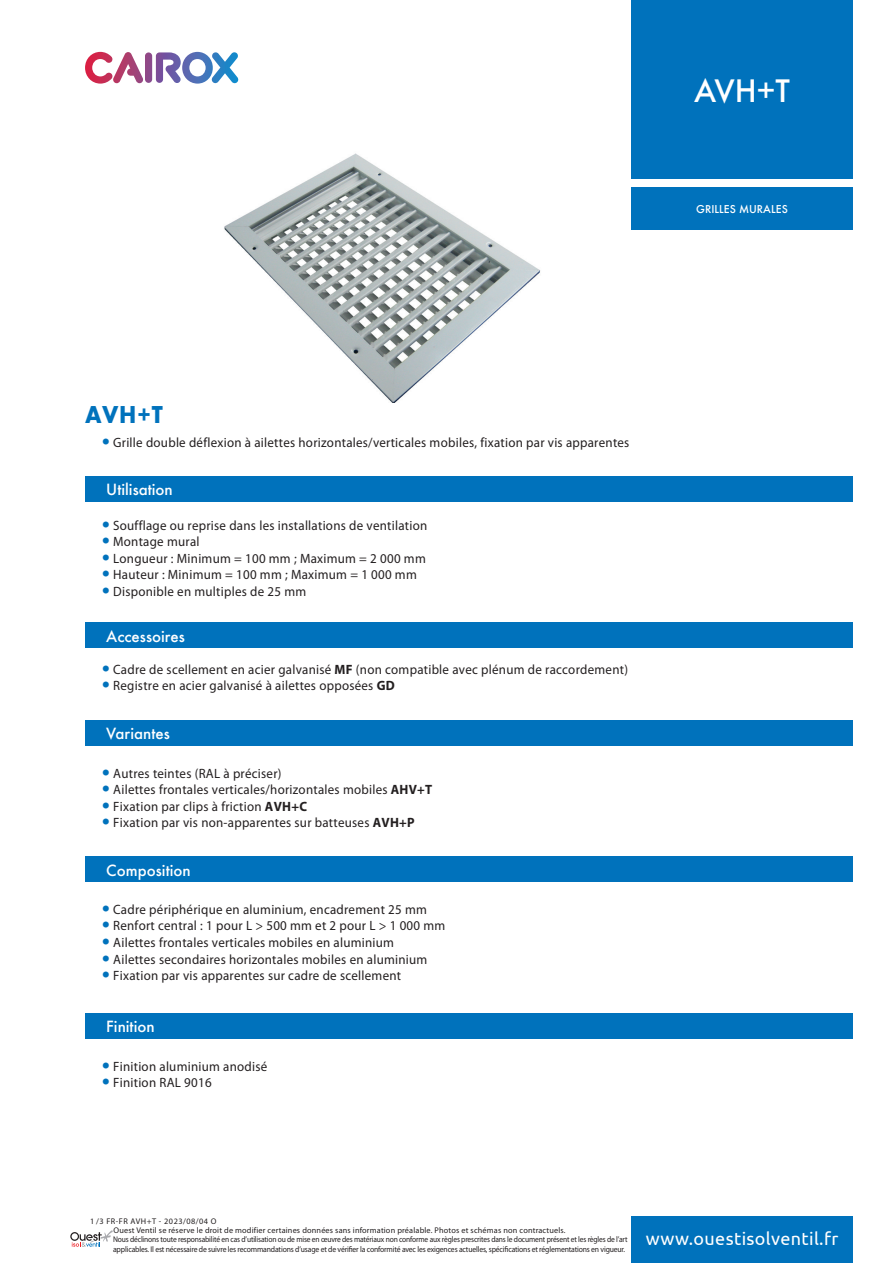
<style>
.page{position:relative;width:893px;height:1263px;background:#fff}
.page>*{position:absolute;margin:0;border:0;box-sizing:border-box;transform-origin:0 0}
.t1{font:500 30px "Futura";color:#fff}
.t2{font:700 22.5px "Futura";color:#0072bc;scale:.92 1}
.t3{font:500 15px "Futura";color:#fff}
.t4{font:13.5px "Myriad Pro";letter-spacing:.02em;color:#231f20;scale:.96 1}
.t5{font:500 10.5px "Futura";color:#fff}
.t6{font:8.25px/9.9px "Myriad Pro";letter-spacing:-.02em;color:#231f20;scale:.91 1}
.t7{font:8.25px "Myriad Pro";letter-spacing:.02em;color:#231f20}
.t8{font:8.25px "Myriad Pro";letter-spacing:.06em;color:#231f20}
.s1{font-weight:900;font-size:21px;color:#0072bc}
.s2{font-weight:700}
.s3{font-family:"Ubuntu";font-size:18px;color:#fff}
</style>
<div class="page">
<div style="left:631px;top:1216px;width:222px;height:47px;background:#0072bc"></div>
<div style="left:631px;top:0;width:222px;height:179px;background:#0072bc"></div>
<div style="left:631px;top:187px;width:222px;height:43px;background:#0072bc"></div>
<div style="left:145px;top:52px;width:7px;height:31px;background:#8e4989;border-radius:4px"></div>
<svg style="left:156px;top:52px;width:83px;height:32px"></svg>
<svg style="left:85px;top:52px;width:59px;height:32px"></svg>
<svg style="left:70px;top:1230px;width:43px;height:17px"></svg>
<img style="left:224px;top:153px;width:317px;height:250px">
<div style="left:85px;top:623px;width:768px;height:25px;background:#0072bc"></div>
<div style="left:85px;top:476px;width:768px;height:25px;background:#0072bc"></div>
<div style="left:85px;top:856px;width:768px;height:26px;background:#0072bc"></div>
<div style="left:85px;top:1013px;width:768px;height:26px;background:#0072bc"></div>
<div style="left:85px;top:720px;width:768px;height:26px;background:#0072bc"></div>
<h1 class="t1" style="left:694px;top:70px;width:97px">AVH+T</h1>
<p class="t5" style="left:696px;top:202px;width:93px">GRILLES MURALES</p>
<h2 class="t2" style="left:85px;top:398px;width:86px">AVH+T</h2>
<p class="t4" style="left:102px;top:434px;width:551px"><span class="s1">•</span> Grille double déflexion à ailettes horizontales/verticales mobiles, fixation par vis apparentes</p>
<p class="t3" style="left:106px;top:479px;width:68px">Utilisation</p>
<p class="t4" style="left:102px;top:517px;width:340px"><span class="s1">•</span> Soufflage ou reprise dans les installations de ventilation</p>
<p class="t4" style="left:102px;top:533px;width:103px"><span class="s1">•</span> Montage mural</p>
<p class="t4" style="left:102px;top:550px;width:339px"><span class="s1">•</span> Longueur : Minimum = 100 mm ; Maximum = 2 000 mm</p>
<p class="t4" style="left:102px;top:566px;width:329px"><span class="s1">•</span> Hauteur : Minimum = 100 mm ; Maximum = 1 000 mm</p>
<p class="t4" style="left:102px;top:583px;width:214px"><span class="s1">•</span> Disponible en multiples de 25 mm</p>
<p class="t3" style="left:106px;top:626px;width:80px">Accessoires</p>
<p class="t4" style="left:102px;top:661px;width:549px"><span class="s1">•</span> Cadre de scellement en acier galvanisé <span class="s2">MF</span> (non compatible avec plénum de raccordement)</p>
<p class="t4" style="left:102px;top:677px;width:306px"><span class="s1">•</span> Registre en acier galvanisé à ailettes opposées <span class="s2">GD</span></p>
<p class="t3" style="left:106px;top:723px;width:65px">Variantes</p>
<p class="t4" style="left:102px;top:765px;width:188px"><span class="s1">•</span> Autres teintes (RAL à préciser)</p>
<p class="t4" style="left:102px;top:781px;width:345px"><span class="s1">•</span> Ailettes frontales verticales/horizontales mobiles <span class="s2">AHV+T</span></p>
<p class="t4" style="left:102px;top:798px;width:215px"><span class="s1">•</span> Fixation par clips à friction <span class="s2">AVH+C</span></p>
<p class="t4" style="left:102px;top:814px;width:327px"><span class="s1">•</span> Fixation par vis non-apparentes sur batteuses <span class="s2">AVH+P</span></p>
<p class="t3" style="left:106px;top:860px;width:86px">Composition</p>
<p class="t4" style="left:102px;top:901px;width:340px"><span class="s1">•</span> Cadre périphérique en aluminium, encadrement 25 mm</p>
<p class="t4" style="left:102px;top:918px;width:359px"><span class="s1">•</span> Renfort central : 1 pour L &gt; 500 mm et 2 pour L &gt; 1 000 mm</p>
<p class="t4" style="left:102px;top:934px;width:306px"><span class="s1">•</span> Ailettes frontales verticales mobiles en aluminium</p>
<p class="t4" style="left:102px;top:951px;width:340px"><span class="s1">•</span> Ailettes secondaires horizontales mobiles en aluminium</p>
<p class="t4" style="left:102px;top:967px;width:313px"><span class="s1">•</span> Fixation par vis apparentes sur cadre de scellement</p>
<p class="t3" style="left:106px;top:1016px;width:50px">Finition</p>
<p class="t4" style="left:102px;top:1058px;width:174px"><span class="s1">•</span> Finition aluminium anodisé</p>
<p class="t4" style="left:102px;top:1074px;width:116px"><span class="s1">•</span> Finition RAL 9016</p>
<p class="t8" style="left:90px;top:1216px;width:128px">1/3 FR-FR AVH+T - 2023/08/04 O</p>
<p class="t6" style="left:113px;top:1234px;width:798px">Nous déclinons toute responsabilité en cas d’utilisation ou de mise en œuvre des matériaux non conforme aux règles prescrites dans le document présent et les règles de l’art <span class="s3">www.ouestisolventil.fr </span>applicables. Il est nécessaire de suivre les recommandations d’usage et de vérifier la conformité avec les exigences actuelles, spécifications et réglementations en vigueur.</p>
<p class="t7" style="left:114px;top:1225px;width:454px">Ouest Ventil se réserve le droit de modifier certaines données sans information préalable. Photos et schémas non contractuels.</p>
</div>
